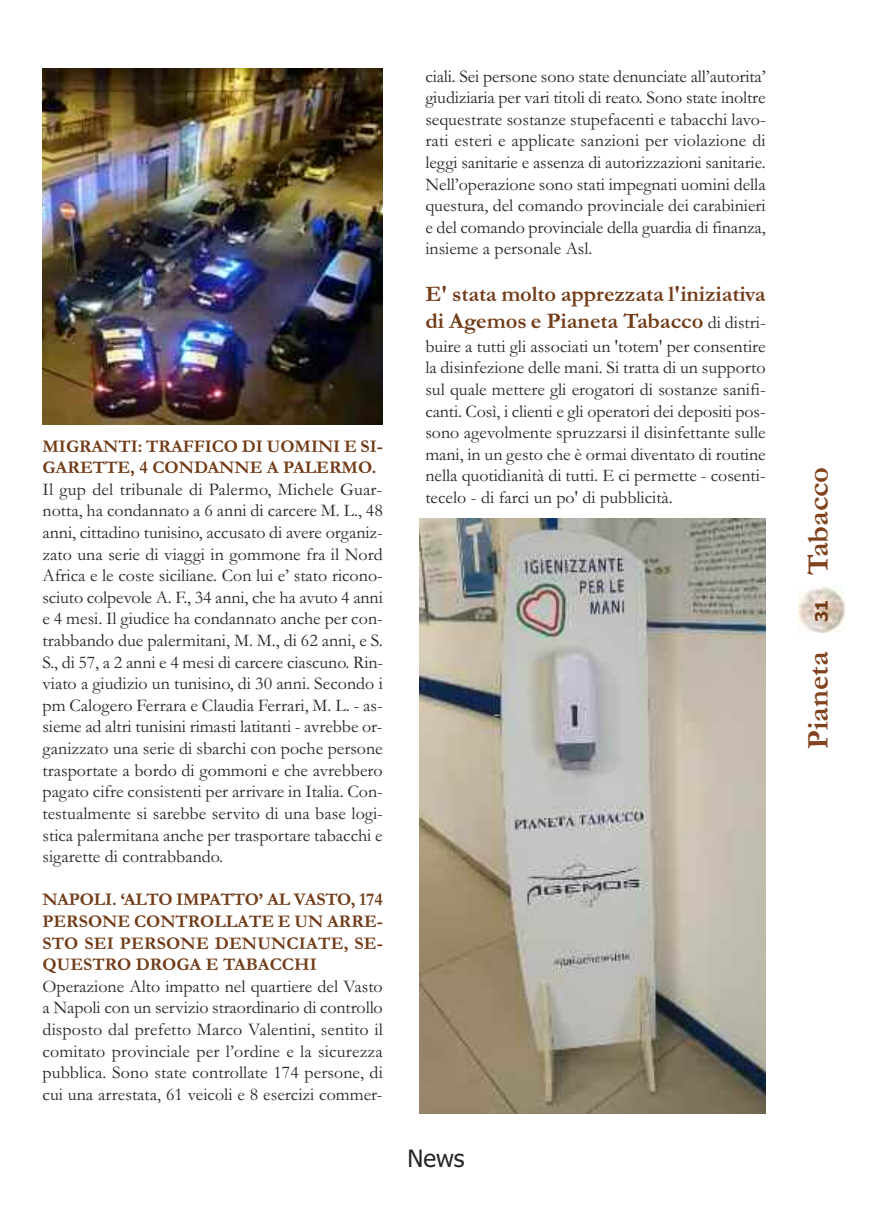
<style>
.page{position:relative;width:872px;height:1212px;background:#fff}
.page>*{position:absolute;margin:0;border:0;box-sizing:border-box;transform-origin:0 0}
.t1{font:700 30.6px "Garamond";color:#81421e}
.t2{font:24px "Tahoma";color:#272627}
.t3{font:700 22.5px/27px "Garamond";letter-spacing:-.005em;color:#713b17}
.t4{font:18px/21.6px "Garamond";color:#272627;text-align:justify}
.t5{font:700 18px/21.6px "Garamond";color:#713b17}
.t6{font:700 17.25px "Tahoma";color:#713b17}
.s1{font-weight:400;font-size:18px;color:#272627}
</style>
<div class="page">
<img style="left:798px;top:586px;width:46px;height:46px">
<img style="left:43px;top:68px;width:339px;height:357px">
<img style="left:420px;top:519px;width:345px;height:594px">
<p class="t5" style="left:43px;top:435px;width:342px">MIGRANTI: TRAFFICO DI UOMINI E SI-<br>GARETTE, 4 CONDANNE A PALERMO.</p>
<p class="t4" style="left:43px;top:478px;width:342px">Il gup del tribunale di Palermo, Michele Guar&shy;notta, ha condannato a 6 anni di carcere M. L., 48 anni, cittadino tunisino, accusato di avere organiz&shy;zato una serie di viaggi in gommone fra il Nord Africa e le coste siciliane. Con lui e’ stato ricono&shy;sciuto colpevole A. F., 34 anni, che ha avuto 4 anni e 4 mesi. Il giudice ha condannato anche per con&shy;trabbando due palermitani, M. M., di 62 anni, e S.<br>S., di 57, a 2 anni e 4 mesi di carcere ciascuno. Rin&shy;viato a giudizio un tunisino, di 30 anni. Secondo i pm Calogero Ferrara e Claudia Ferrari, M. L. - as&shy;sieme ad altri tunisini rimasti latitanti - avrebbe or&shy;ganizzato una serie di sbarchi con poche persone trasportate a bordo di gommoni e che avrebbero pagato cifre consistenti per arrivare in Italia. Con&shy;testualmente si sarebbe servito di una base logi&shy;stica palermitana anche per trasportare tabacchi e sigarette di contrabbando.</p>
<p class="t5" style="left:43px;top:888px;width:342px;text-align:justify">NAPOLI. ‘ALTO IMPATTO’ AL VASTO, 174<br>PERSONE CONTROLLATE E UN ARRE-STO SEI PERSONE DENUNCIATE, SE-QUESTRO DROGA E TABACCHI</p>
<p class="t4" style="left:43px;top:975px;width:342px">Operazione Alto impatto nel quartiere del Vasto a Napoli con un servizio straordinario di controllo disposto dal prefetto Marco Valentini, sentito il comitato provinciale per l’ordine e la sicurezza pubblica. Sono state controllate 174 persone, di cui una arrestata, 61 veicoli e 8 esercizi commer-</p>
<p class="t4" style="left:425px;top:65px;width:342px">ciali. Sei persone sono state denunciate all’autorita’ giudiziaria per vari titoli di reato. Sono state inoltre sequestrate sostanze stupefacenti e tabacchi lavo&shy;rati esteri e applicate sanzioni per violazione di leggi sanitarie e assenza di autorizzazioni sanitarie.<br>Nell’operazione sono stati impegnati uomini della questura, del comando provinciale dei carabinieri e del comando provinciale della guardia di finanza, insieme a personale Asl.</p>
<p class="t3" style="left:425px;top:279px;width:342px">E' STATA MOLTO APPREZZATA L'INIZIATIVA<br>DI AGEMOS E PIANETA TABACCO <span class="s1">di distri-</span></p>
<p class="t4" style="left:425px;top:335px;width:342px">buire a tutti gli associati un 'totem' per consentire la disinfezione delle mani. Si tratta di un supporto sul quale mettere gli erogatori di sostanze sanifi&shy;canti. Così, i clienti e gli operatori dei depositi pos&shy;sono agevolmente spruzzarsi il disinfettante sulle mani, in un gesto che è ormai diventato di routine nella quotidianità di tutti. E ci permette - cosenti&shy;tecelo - di farci un po' di pubblicità.</p>
<h2 class="t2" style="left:407px;top:1144px;width:59px">News</h2>
<h1 class="t1" style="left:799px;top:575px;width:110px;rotate:-90deg">TABACCO</h1>
<p class="t6" style="left:811px;top:622px;width:24px;rotate:-90deg">31</p>
<h1 class="t1" style="left:799px;top:749px;width:99px;rotate:-90deg">PIANETA</h1>
</div>
